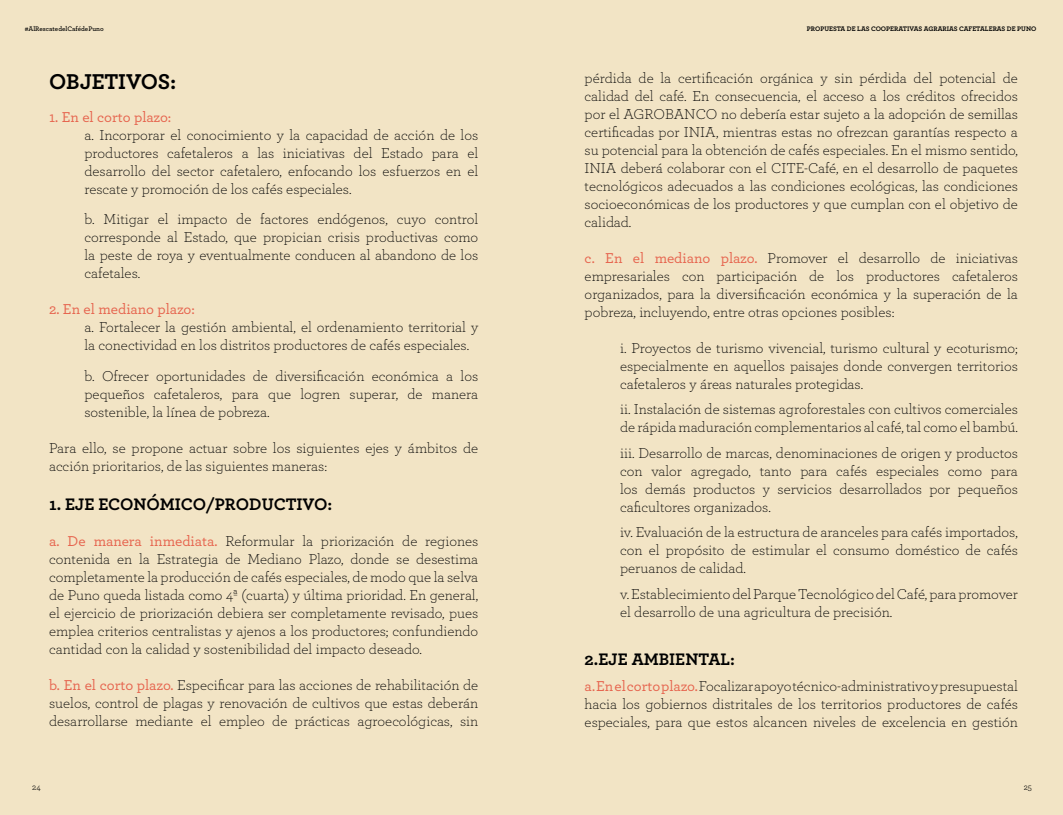
<style>
.page{position:relative;width:1063px;height:815px;background:#f2e4c5}
.page>*{position:absolute;margin:0;border:0;box-sizing:border-box;transform-origin:0 0}
.t1{font:700 22.5px "Archer";color:#000}
.t2{font:700 17.5px "Archer";color:#000}
.t3{font:300 15px/18px "Archer";color:#000;text-align:justify}
.t4{font:500 15px "Archer";color:#e6644e}
.t5{font:8.75px "Archer";color:#000}
.t6{font:700 6.88px "Archer Pro";color:#000}
.t7{font:600 6.88px "Archer";color:#000}
.s1{font-weight:500;color:#e6644e}
</style>
<div class="page">
<p class="t7" style="left:25px;top:23px;width:80px">#AlRescatedelCafédePuno</p>
<p class="t6" style="left:807px;top:23px;width:231px">PROPUESTA DE LAS COOPERATIVAS AGRARIAS CAFETALERAS DE PUNO</p>
<h1 class="t1" style="left:49px;top:64px;width:129px">OBJETIVOS:</h1>
<p class="t4" style="left:49px;top:106px;width:124px">1. En el corto plazo:</p>
<p class="t3" style="left:85px;top:125px;width:395px">a. Incorporar el conocimiento y la capacidad de acción de los productores cafetaleros a las iniciativas del Estado para el desarrollo del sector cafetalero, enfocando los esfuerzos en el rescate y promoción de los cafés especiales.</p>
<p class="t3" style="left:85px;top:210px;width:395px">b. Mitigar el impacto de factores endógenos, cuyo control corresponde al Estado, que propician crisis productivas como la peste de roya y eventualmente conducen al abandono de los cafetales.</p>
<p class="t4" style="left:49px;top:299px;width:147px">2. En el mediano plazo:</p>
<p class="t3" style="left:85px;top:318px;width:395px">a. Fortalecer la gestión ambiental, el ordenamiento territorial y la conectividad en los distritos productores de cafés especiales.</p>
<p class="t3" style="left:85px;top:366px;width:395px">b. Ofrecer oportunidades de diversificación económica a los pequeños cafetaleros, para que logren superar, de manera sostenible, la línea de pobreza.</p>
<p class="t3" style="left:49px;top:438px;width:431px">Para ello, se propone actuar sobre los siguientes ejes y ámbitos de acción prioritarios, de las siguientes maneras:</p>
<p class="t2" style="left:49px;top:490px;width:285px">1. EJE ECONÓMICO/PRODUCTIVO:</p>
<p class="t3" style="left:49px;top:531px;width:431px"><span class="s1">a. De manera inmediata.</span> Reformular la priorización de regiones contenida en la Estrategia de Mediano Plazo, donde se desestima completamente la producción de cafés especiales, de modo que la selva de Puno queda listada como 4ª (cuarta) y última prioridad. En general, el ejercicio de priorización debiera ser completamente revisado, pues emplea criterios centralistas y ajenos a los productores; confundiendo cantidad con la calidad y sostenibilidad del impacto deseado.</p>
<p class="t3" style="left:49px;top:675px;width:431px"><span class="s1">b. En el corto plazo.</span> Especificar para las acciones de rehabilitación de suelos, control de plagas y renovación de cultivos que estas deberán desarrollarse mediante el empleo de prácticas agroecológicas, sin</p>
<p class="t3" style="left:585px;top:68px;width:435px">pérdida de la certificación orgánica y sin pérdida del potencial de calidad del café. En consecuencia, el acceso a los créditos ofrecidos por el AGROBANCO no debería estar sujeto a la adopción de semillas certificadas por INIA, mientras estas no ofrezcan garantías respecto a su potencial para la obtención de cafés especiales. En el mismo sentido, INIA deberá colaborar con el CITE-Café, en el desarrollo de paquetes tecnológicos adecuados a las condiciones ecológicas, las condiciones socioeconómicas de los productores y que cumplan con el objetivo de calidad.</p>
<p class="t3" style="left:585px;top:248px;width:435px"><span class="s1">c. En el mediano plazo.</span> Promover el desarrollo de iniciativas empresariales con participación de los productores cafetaleros organizados, para la diversificación económica y la superación de la pobreza, incluyendo, entre otras opciones posibles:</p>
<p class="t3" style="left:620px;top:338px;width:399px">i. Proyectos de turismo vivencial, turismo cultural y ecoturismo; especialmente en aquellos paisajes donde convergen territorios cafetaleros y áreas naturales protegidas.</p>
<p class="t3" style="left:620px;top:400px;width:399px">ii. Instalación de sistemas agroforestales con cultivos comerciales de rápida maduración complementarios al café, tal como el bambú.</p>
<p class="t3" style="left:620px;top:443px;width:399px">iii. Desarrollo de marcas, denominaciones de origen y productos con valor agregado, tanto para cafés especiales como para los demás productos y servicios desarrollados por pequeños caficultores organizados.</p>
<p class="t3" style="left:620px;top:523px;width:399px">iv. Evaluación de la estructura de aranceles para cafés importados, con el propósito de estimular el consumo doméstico de cafés peruanos de calidad.</p>
<p class="t3" style="left:620px;top:584px;width:399px">v. Establecimiento del Parque Tecnológico del Café, para promover el desarrollo de una agricultura de precisión.</p>
<p class="t2" style="left:585px;top:646px;width:152px">2.EJE AMBIENTAL:</p>
<p class="t3" style="left:585px;top:676px;width:435px"><span class="s1">a. En el corto plazo.</span> Focalizar apoyo técnico-administrativo y presupuestal hacia los gobiernos distritales de los territorios productores de cafés especiales, para que estos alcancen niveles de excelencia en gestión</p>
<p class="t5" style="left:32px;top:781px;width:10px">24</p>
<p class="t5" style="left:1024px;top:781px;width:10px">25</p>
</div>
